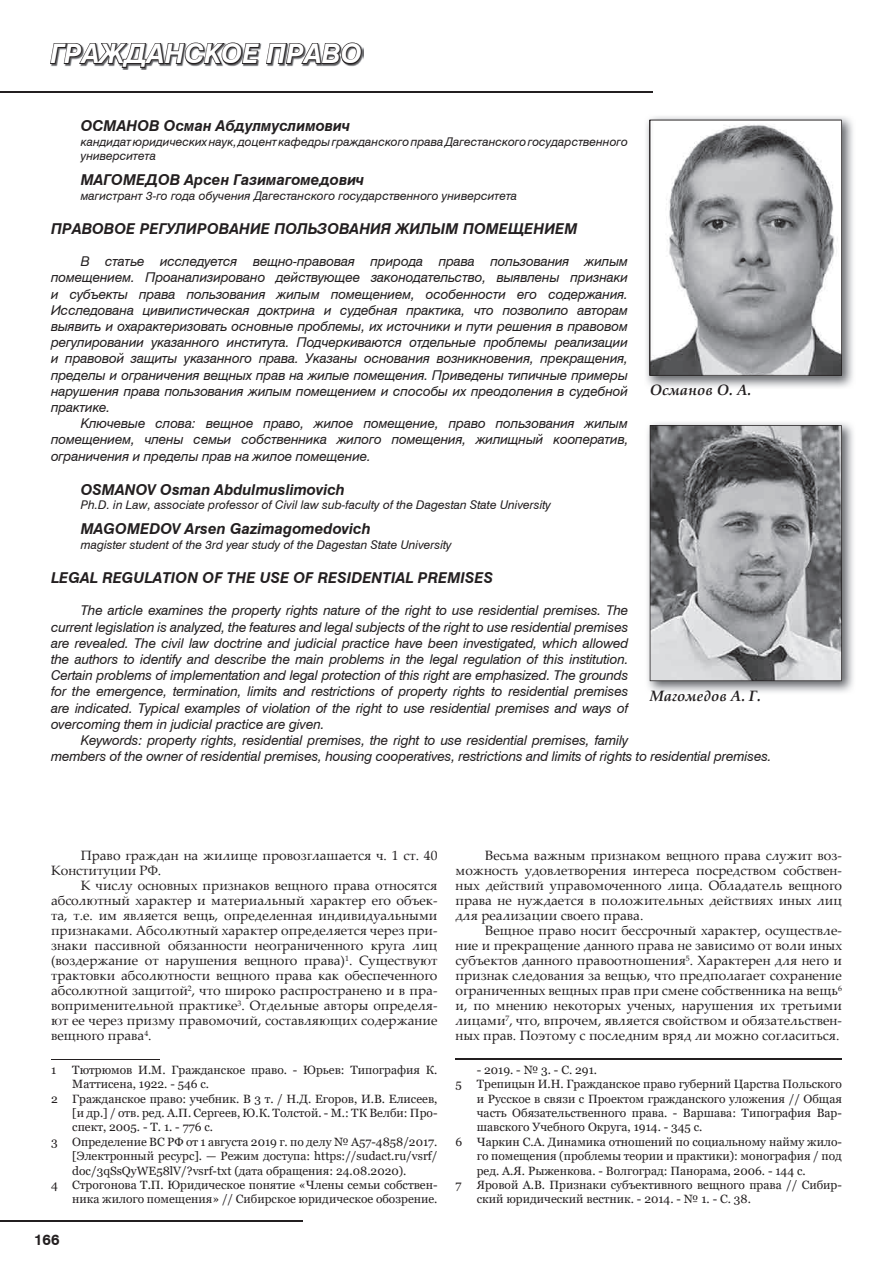
<style>
.page{position:relative;width:893px;height:1263px;background:#fff}
.page>*{position:absolute;margin:0;border:0;box-sizing:border-box;transform-origin:0 0}
.t1{font:italic 700 27px "Swiss 721 Cyrillic BT";color:#fff}
.t2{font:italic 700 15px "Swiss 721 Cyrillic BT";color:#231f20}
.t3{font:italic 700 15px "Palatino Linotype";color:#231f20}
.t4{font:700 15px "Swiss 721 Cyrillic BT";color:#231f20}
.t5{font:italic 13.5px/16.2px "Swiss 721 Cyrillic BT";letter-spacing:-.01em;color:#231f20;text-align:justify}
.t6{font:13.5px/15px "Palatino Linotype";color:#231f20;text-align:justify}
.t7{font:12px/14.4px "Georgia";color:#231f20}
.t8{font:italic 12px/14.4px "Swiss 721 Cyrillic BT";color:#231f20}
</style>
<div class="page">
<hr style="left:0;top:1220px;width:302px;height:1px;background:#231f20">
<hr style="left:0;top:91px;width:653px;height:2px;background:#231f20">
<svg style="left:50px;top:42px;width:312px;height:27px"></svg>
<img style="left:646px;top:116px;width:207px;height:272px">
<svg style="left:650px;top:120px;width:192px;height:256px"></svg>
<img style="left:647px;top:422px;width:207px;height:271px">
<svg style="left:650px;top:425px;width:192px;height:256px;background:#8e8f91"></svg>
<hr style="left:51px;top:1059px;width:108px;height:1px;background:#231f20">
<hr style="left:455px;top:1059px;width:387px;height:1px;background:#231f20">
<h1 class="t1" style="left:51px;top:37px;width:313px">ГРАЖДАНСКОЕ ПРАВО</h1>
<p class="t2" style="left:81px;top:117px;width:271px">ОСМАНОВ Осман Абдулмуслимович</p>
<p class="t8" style="left:81px;top:134px;width:549px">кандидат юридических наук, доцент кафедры гражданского права Дагестанского государственного университета</p>
<p class="t2" style="left:81px;top:171px;width:285px">МАГОМЕДОВ Арсен Газимагомедович</p>
<p class="t8" style="left:81px;top:188px;width:438px">магистрант 3-го года обучения Дагестанского государственного университета</p>
<p class="t2" style="left:51px;top:219px;width:528px">ПРАВОВОЕ РЕГУЛИРОВАНИЕ ПОЛЬЗОВАНИЯ ЖИЛЫМ ПОМЕЩЕНИЕМ</p>
<p class="t5" style="left:51px;top:253px;width:578px;text-indent:30px">В статье исследуется вещно-правовая природа права пользования жилым помещением. Проанализировано действующее законодательство, выявлены признаки и субъекты права пользования жилым помещением, особенности его содержания.<br>Исследована цивилистическая доктрина и судебная практика, что позволило авторам выявить и охарактеризовать основные проблемы, их источники и пути решения в правовом регулировании указанного института. Подчеркиваются отдельные проблемы реализации и правовой защиты указанного права. Указаны основания возникновения, прекращения, пределы и ограничения вещных прав на жилые помещения. Приведены типичные примеры нарушения права пользования жилым помещением и способы их преодоления в судебной практике.</p>
<p class="t5" style="left:51px;top:415px;width:579px;text-indent:30px">Ключевые слова: вещное право, жилое помещение, право пользования жилым помещением, члены семьи собственника жилого помещения, жилищный кооператив, ограничения и пределы прав на жилое помещение.</p>
<p class="t2" style="left:81px;top:480px;width:266px">OSMANOV Osman Abdulmuslimovich</p>
<p class="t8" style="left:81px;top:498px;width:472px">Ph.D. in Law, associate professor of Civil law sub-faculty of the Dagestan State University</p>
<p class="t2" style="left:81px;top:520px;width:291px">MAGOMEDOV Arsen Gazimagomedovich</p>
<p class="t8" style="left:81px;top:537px;width:373px">magister student of the 3rd year study of the Dagestan State University</p>
<p class="t2" style="left:51px;top:569px;width:444px">LEGAL REGULATION OF THE USE OF RESIDENTIAL PREMISES</p>
<p class="t5" style="left:51px;top:602px;width:579px;text-indent:30px">The article examines the property rights nature of the right to use residential premises. The current legislation is analyzed, the features and legal subjects of the right to use residential premises are revealed. The civil law doctrine and judicial practice have been investigated, which allowed the authors to identify and describe the main problems in the legal regulation of this institution.<br>Certain problems of implementation and legal protection of this right are emphasized. The grounds for the emergence, termination, limits and restrictions of property rights to residential premises are indicated. Typical examples of violation of the right to use residential premises and ways of overcoming them in judicial practice are given.</p>
<p class="t5" style="left:51px;top:732px;width:722px;text-indent:30px">Keywords: property rights, residential premises, the right to use residential premises, family<br>members of the owner of residential premises, housing cooperatives, restrictions and limits of rights to residential premises.</p>
<p class="t3" style="left:650px;top:380px;width:103px">Османов О. А.</p>
<p class="t3" style="left:650px;top:685px;width:113px">Магомедов А. Г.</p>
<p class="t6" style="left:51px;top:848px;width:388px;text-indent:30px">Право граждан на жилище провозглашается ч. 1 ст. 40<br>Конституции РФ.</p>
<p class="t6" style="left:51px;top:878px;width:388px;text-indent:30px">К числу основных признаков вещного права относятся абсолютный характер и материальный характер его объек&shy;та, т.е. им является вещь, определенная индивидуальными признаками. Абсолютный характер определяется через при&shy;знаки пассивной обязанности неограниченного круга лиц (воздержание от нарушения вещного права)<sup>1</sup>. Существуют трактовки абсолютности вещного права как обеспеченного абсолютной защитой<sup>2</sup>, что широко распространено и в пра&shy;воприменительной практике<sup>3</sup>. Отдельные авторы определя&shy;ют ее через призму правомочий, составляющих содержание вещного права<sup>4</sup>.</p>
<p class="t7" style="left:51px;top:1063px;width:7px">1</p>
<p class="t7" style="left:72px;top:1063px;width:367px">Тютрюмов И.М. Гражданское право. - Юрьев: Типография К.</p>
<p class="t7" style="left:72px;top:1077px;width:138px">Маттисена, 1922. - 546 с.</p>
<p class="t7" style="left:51px;top:1091px;width:388px">2 Гражданское право: учебник. В 3 т. / Н.Д. Егоров, И.В. Елисеев,</p>
<p class="t7" style="left:72px;top:1106px;width:367px">[и др.] / отв. ред. А.П. Сергеев, Ю.К. Толстой. - М.: ТК Велби: Про-</p>
<p class="t7" style="left:72px;top:1120px;width:142px">спект, 2005. - Т. 1. - 776 с.</p>
<p class="t7" style="left:51px;top:1135px;width:388px">3 Определение ВС РФ от 1 августа 2019 г. по делу № А57-4858/2017.</p>
<p class="t7" style="left:72px;top:1149px;width:367px">[Электронный ресурс]. — Режим доступа: https://sudact.ru/vsrf/</p>
<p class="t7" style="left:72px;top:1163px;width:336px">doc/3qSsQyWE58lV/?vsrf-txt (дата обращения: 24.08.2020).</p>
<p class="t7" style="left:51px;top:1178px;width:388px">4 Строгонова Т.П. Юридическое понятие «Члены семьи собствен-</p>
<p class="t7" style="left:72px;top:1192px;width:367px">ника жилого помещения» // Сибирское юридическое обозрение.</p>
<p class="t4" style="left:34px;top:1230px;width:27px">166</p>
<p class="t6" style="left:455px;top:848px;width:388px;text-indent:30px">Весьма важным признаком вещного права служит воз&shy;можность удовлетворения интереса посредством собствен&shy;ных действий управомоченного лица. Обладатель вещного права не нуждается в положительных действиях иных лиц для реализации своего права.</p>
<p class="t6" style="left:455px;top:923px;width:388px;text-indent:30px">Вещное право носит бессрочный характер, осуществле&shy;ние и прекращение данного права не зависимо от воли иных субъектов данного правоотношения<sup>5</sup>. Характерен для него и признак следования за вещью, что предполагает сохранение ограниченных вещных прав при смене собственника на вещь<sup>6 </sup>и, по мнению некоторых ученых, нарушения их третьими лицами<sup>7</sup>, что, впрочем, является свойством и обязательствен&shy;ных прав. Поэтому с последним вряд ли можно согласиться.</p>
<p class="t7" style="left:477px;top:1063px;width:122px">- 2019. - № 3. - С. 291.</p>
<p class="t7" style="left:455px;top:1077px;width:388px">5 Трепицын И.Н. Гражданское право губерний Царства Польского</p>
<p class="t7" style="left:477px;top:1091px;width:367px">и Русское в связи с Проектом гражданского уложения // Общая</p>
<p class="t7" style="left:477px;top:1106px;width:367px">часть Обязательственного права. - Варшава: Типография Вар-</p>
<p class="t7" style="left:477px;top:1120px;width:227px">шавского Учебного Округа, 1914. - 345 с.</p>
<p class="t7" style="left:455px;top:1135px;width:388px">6 Чаркин С.А. Динамика отношений по социальному найму жило-</p>
<p class="t7" style="left:477px;top:1149px;width:367px">го помещения (проблемы теории и практики): монография / под</p>
<p class="t7" style="left:477px;top:1163px;width:330px">ред. А.Я. Рыженкова. - Волгоград: Панорама, 2006. - 144 с.</p>
<p class="t7" style="left:455px;top:1178px;width:8px">7</p>
<p class="t7" style="left:477px;top:1178px;width:367px">Яровой А.В. Признаки субъективного вещного права // Сибир&shy;ский юридический вестник. - 2014. - № 1. - С. 38.</p>
</div>
